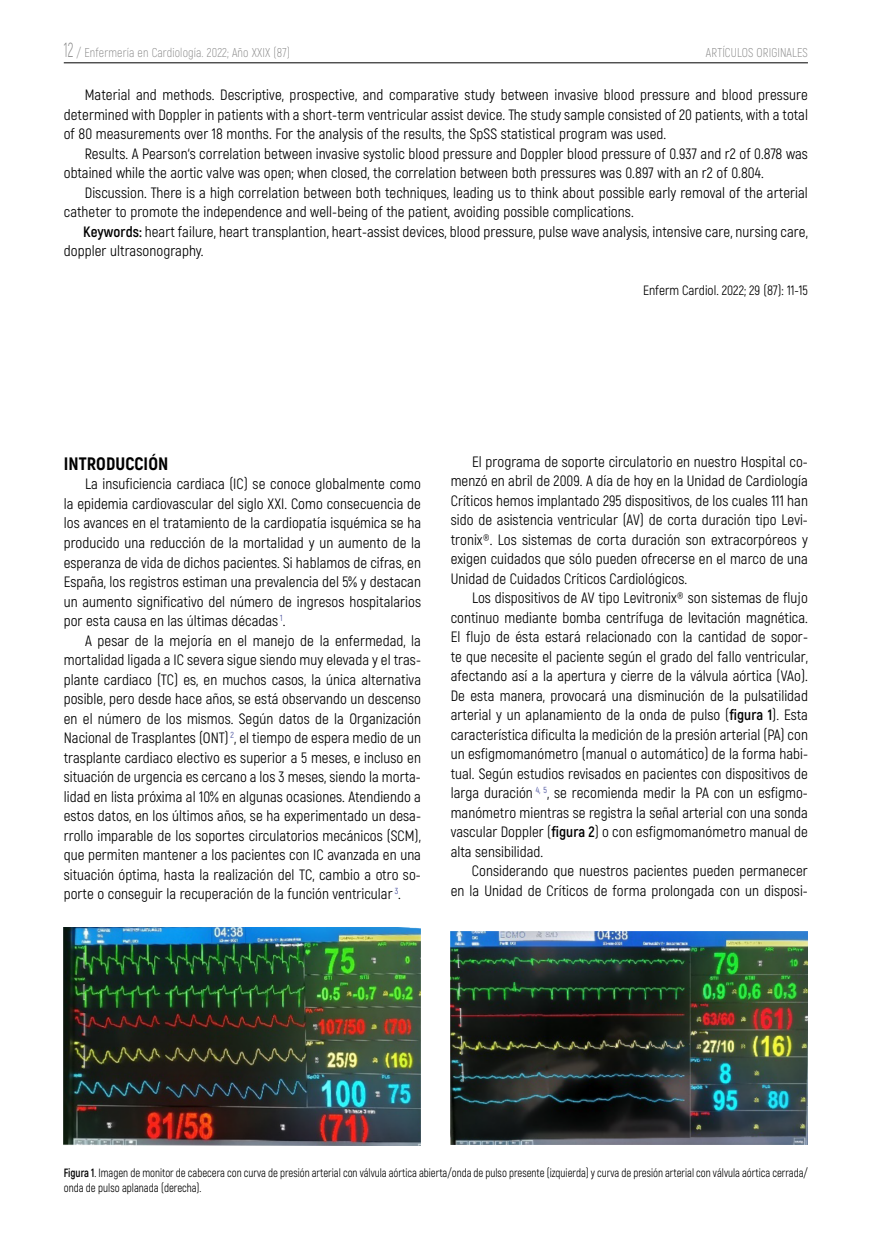
<style>
.page{position:relative;width:893px;height:1234px;background:#fff}
.page>*{position:absolute;margin:0;border:0;box-sizing:border-box;transform-origin:0 0}
.t1{font:800 18px "Akrobat";letter-spacing:.005em;color:#000}
.t2{font:15px/19.5px "Akrobat";letter-spacing:.005em;color:#000;text-align:justify}
.t3{font:13.5px "Akrobat";color:#000}
.t4{font:300 12.75px "Akrobat";letter-spacing:.01em;color:#878787;scale:.95 1}
.t5{font:12px/14.4px "Akrobat";color:#000;scale:.9 1}
.s1{font-size:20.4px}
.s2{font-weight:700}
</style>
<div class="page">
<hr style="left:64px;top:63px;width:744px;height:1px;background:#000">
<img style="left:64px;top:927px;width:357px;height:218px">
<img style="left:451px;top:931px;width:357px;height:213px">
<p class="t4" style="left:64px;top:45px;width:240px"><span class="s1">12</span> / Enfermería en Cardiología. 2022; Año XXIX (87)</p>
<p class="t4" style="left:706px;top:45px;width:109px">ARTÍCULOS ORIGINALES</p>
<p class="t2" style="left:64px;top:85px;width:746px;text-indent:21px">Material and methods. Descriptive, prospective, and comparative study between invasive blood pressure and blood pressure determined with Doppler in patients with a short-term ventricular assist device. The study sample consisted of 20 patients, with a total of 80 measurements over 18 months. For the analysis of the results, the SpSS statistical program was used.</p>
<p class="t2" style="left:64px;top:144px;width:746px;text-indent:21px">Results. A Pearson‘s correlation between invasive systolic blood pressure and Doppler blood pressure of 0.937 and r2 of 0.878 was obtained while the aortic valve was open; when closed, the correlation between both pressures was 0.897 with an r2 of 0.804.</p>
<p class="t2" style="left:64px;top:183px;width:746px;text-indent:21px">Discussion. There is a high correlation between both techniques, leading us to think about possible early removal of the arterial catheter to promote the independence and well-being of the patient, avoiding possible complications.</p>
<p class="t2" style="left:64px;top:222px;width:746px;text-indent:20px"><span class="s2">Keywords:</span> heart failure, heart transplantion, heart-assist devices, blood pressure, pulse wave analysis, intensive care, nursing care, doppler ultrasonography.</p>
<p class="t3" style="left:643px;top:282px;width:166px">Enferm Cardiol. 2022; 29 (87): 11-15</p>
<p class="t1" style="left:64px;top:452px;width:106px">INTRODUCCIÓN</p>
<p class="t2" style="left:64px;top:474px;width:359px;text-indent:21px">La insuficiencia cardiaca (IC) se conoce globalmente como la epidemia cardiovascular del siglo XXI. Como consecuencia de los avances en el tratamiento de la cardiopatía isquémica se ha producido una reducción de la mortalidad y un aumento de la esperanza de vida de dichos pacientes. Si hablamos de cifras, en España, los registros estiman una prevalencia del 5% y destacan un aumento significativo del número de ingresos hospitalarios por esta causa en las últimas décadas <sup>1</sup>.</p>
<p class="t2" style="left:64px;top:630px;width:359px;text-indent:21px">A pesar de la mejoría en el manejo de la enfermedad, la mortalidad ligada a IC severa sigue siendo muy elevada y el tras&shy;plante cardiaco (TC) es, en muchos casos, la única alternativa posible, pero desde hace años, se está observando un descenso en el número de los mismos. Según datos de la Organización Nacional de Trasplantes (ONT) <sup>2</sup>, el tiempo de espera medio de un trasplante cardiaco electivo es superior a 5 meses, e incluso en situación de urgencia es cercano a los 3 meses, siendo la morta&shy;lidad en lista próxima al 10% en algunas ocasiones. Atendiendo a estos datos, en los últimos años, se ha experimentado un desa&shy;rrollo imparable de los soportes circulatorios mecánicos (SCM), que permiten mantener a los pacientes con IC avanzada en una situación óptima, hasta la realización del TC, cambio a otro so&shy;porte o conseguir la recuperación de la función ventricular <sup>3</sup>.</p>
<p class="t2" style="left:451px;top:451px;width:359px;text-indent:21px">El programa de soporte circulatorio en nuestro Hospital co&shy;menzó en abril de 2009. A día de hoy en la Unidad de Cardiología Críticos hemos implantado 295 dispositivos, de los cuales 111 han sido de asistencia ventricular (AV) de corta duración tipo Levi&shy;tronix®. Los sistemas de corta duración son extracorpóreos y exigen cuidados que sólo pueden ofrecerse en el marco de una Unidad de Cuidados Críticos Cardiológicos.</p>
<p class="t2" style="left:451px;top:588px;width:359px;text-indent:21px">Los dispositivos de AV tipo Levitronix® son sistemas de flujo continuo mediante bomba centrífuga de levitación magnética.<br>El flujo de ésta estará relacionado con la cantidad de sopor&shy;te que necesite el paciente según el grado del fallo ventricular, afectando así a la apertura y cierre de la válvula aórtica (VAo).<br>De esta manera, provocará una disminución de la pulsatilidad arterial y un aplanamiento de la onda de pulso (<span class="s2">figura 1</span>). Esta característica dificulta la medición de la presión arterial (PA) con un esfigmomanómetro (manual o automático) de la forma habi&shy;tual. Según estudios revisados en pacientes con dispositivos de larga duración <sup>4,</sup> <sup>5</sup>, se recomienda medir la PA con un esfigmo&shy;manómetro mientras se registra la señal arterial con una sonda vascular Doppler (<span class="s2">figura 2</span>) o con esfigmomanómetro manual de alta sensibilidad.</p>
<p class="t2" style="left:451px;top:861px;width:359px;text-align:right">Considerando que nuestros pacientes pueden permanecer<br>en la Unidad de Críticos de forma prolongada con un disposi-</p>
<p class="t5" style="left:64px;top:1165px;width:828px"><span class="s2">Figura 1</span>. Imagen de monitor de cabecera con curva de presión arterial con válvula aórtica abierta/onda de pulso presente (izquierda) y curva de presión arterial con válvula aórtica cerrada/ onda de pulso aplanada (derecha).</p>
</div>
